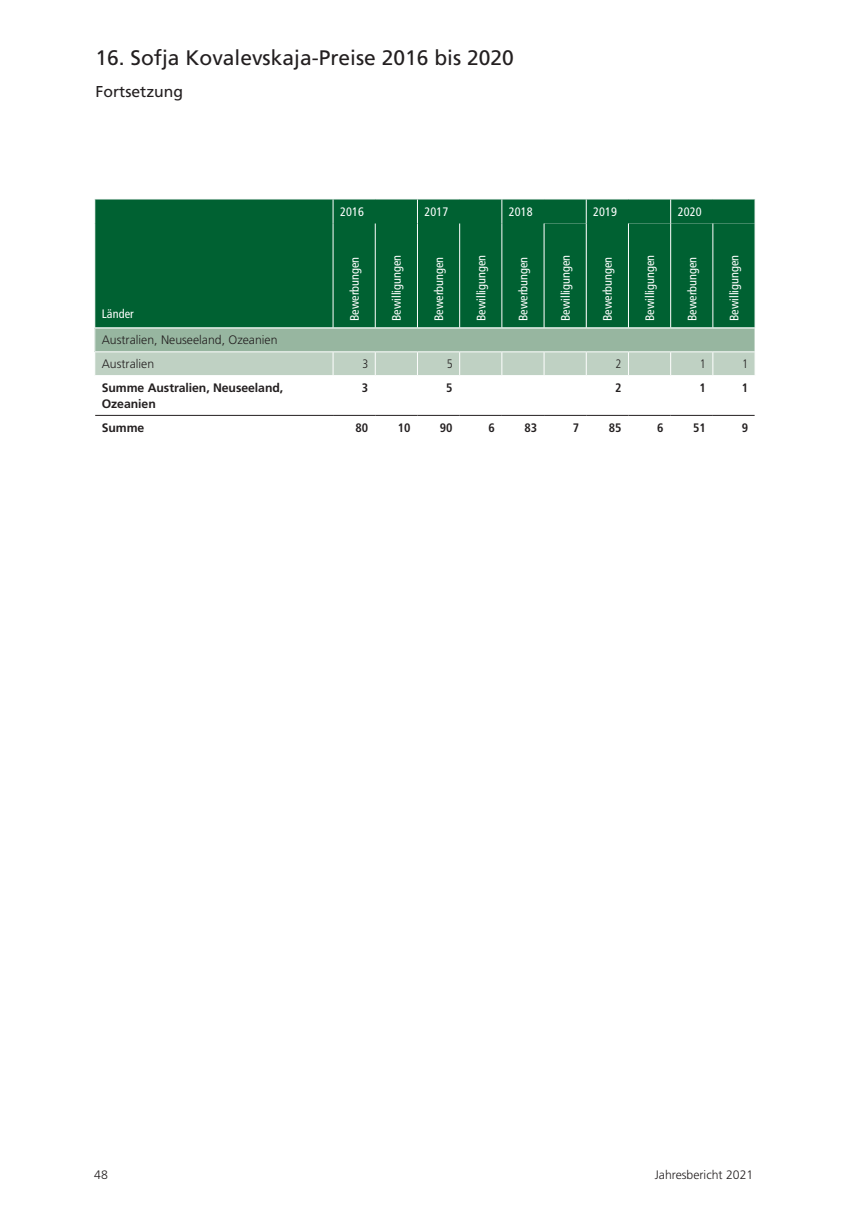
<style>
.page{position:relative;width:844px;height:1226px;background:#fff}
.page>*{position:absolute;margin:0;border:0;box-sizing:border-box;transform-origin:0 0}
.t1{font:21px "Frutiger LT Std";color:#231f20}
.t2{font:15.75px "Frutiger LT Std";color:#231f20}
.t3{font:condensed 12.25px "Frutiger LT Std";color:#fff}
.t4{font:300 12.25px/23.8px "Frutiger LT Std";color:#231f20}
.t5{font:700 12.25px/15.8px "Frutiger LT Std";letter-spacing:-.005em;color:#231f20}
.t6{font:700 condensed 12.25px "Frutiger LT Std";letter-spacing:-.005em;color:#231f20}
.t7{font:300 condensed 12.25px "Frutiger LT Std";color:#231f20}
</style>
<div class="page">
<svg style="left:95px;top:414px;width:659px;height:1px"></svg>
<svg style="left:94px;top:199px;width:661px;height:176px;background:#337e58"></svg>
<hr style="left:332px;top:376px;width:1px;height:39px;background:#fff">
<hr style="left:375px;top:376px;width:1px;height:39px;background:#fff">
<hr style="left:417px;top:376px;width:1px;height:39px;background:#fff">
<hr style="left:459px;top:376px;width:1px;height:39px;background:#fff">
<hr style="left:501px;top:376px;width:1px;height:39px;background:#fff">
<hr style="left:543px;top:376px;width:1px;height:39px;background:#fff">
<hr style="left:585px;top:376px;width:1px;height:39px;background:#fff">
<hr style="left:628px;top:376px;width:1px;height:39px;background:#fff">
<hr style="left:670px;top:376px;width:1px;height:39px;background:#fff">
<hr style="left:712px;top:376px;width:1px;height:39px;background:#fff">
<hr style="left:95px;top:415px;width:238px;height:1px;background:#231f20">
<hr style="left:333px;top:415px;width:42px;height:1px;background:#231f20">
<hr style="left:375px;top:415px;width:42px;height:1px;background:#231f20">
<hr style="left:417px;top:415px;width:42px;height:1px;background:#231f20">
<hr style="left:459px;top:415px;width:42px;height:1px;background:#231f20">
<hr style="left:501px;top:415px;width:43px;height:1px;background:#231f20">
<hr style="left:544px;top:415px;width:42px;height:1px;background:#231f20">
<hr style="left:586px;top:415px;width:42px;height:1px;background:#231f20">
<hr style="left:628px;top:415px;width:42px;height:1px;background:#231f20">
<hr style="left:670px;top:415px;width:42px;height:1px;background:#231f20">
<hr style="left:712px;top:415px;width:42px;height:1px;background:#231f20">
<h1 class="t1" style="left:95px;top:46px;width:419px">16. Sofja Kovalevskaja-Preise 2016 bis 2020</h1>
<p class="t2" style="left:95px;top:82px;width:89px">Fortsetzung</p>
<p class="t3" style="left:102px;top:307px;width:34px">Länder</p>
<p class="t4" style="left:102px;top:328px;width:177px">Australien, Neuseeland, Ozeanien<br>Australien</p>
<p class="t3" style="left:340px;top:204px;width:25px">2016</p>
<p class="t3" style="left:424px;top:204px;width:25px">2017</p>
<p class="t3" style="left:508px;top:204px;width:25px">2018</p>
<p class="t3" style="left:593px;top:204px;width:25px">2019</p>
<p class="t3" style="left:677px;top:204px;width:25px">2020</p>
<p class="t3" style="left:347px;top:321px;width:66px;rotate:-90deg">Bewerbungen</p>
<p class="t3" style="left:389px;top:321px;width:68px;rotate:-90deg">Bewilligungen</p>
<p class="t3" style="left:431px;top:321px;width:66px;rotate:-90deg">Bewerbungen</p>
<p class="t3" style="left:474px;top:321px;width:68px;rotate:-90deg">Bewilligungen</p>
<p class="t3" style="left:516px;top:321px;width:66px;rotate:-90deg">Bewerbungen</p>
<p class="t3" style="left:558px;top:321px;width:68px;rotate:-90deg">Bewilligungen</p>
<p class="t3" style="left:600px;top:321px;width:66px;rotate:-90deg">Bewerbungen</p>
<p class="t3" style="left:642px;top:321px;width:68px;rotate:-90deg">Bewilligungen</p>
<p class="t3" style="left:684px;top:321px;width:66px;rotate:-90deg">Bewerbungen</p>
<p class="t3" style="left:727px;top:321px;width:68px;rotate:-90deg">Bewilligungen</p>
<p class="t7" style="left:362px;top:357px;width:7px">3</p>
<p class="t7" style="left:446px;top:357px;width:7px">5</p>
<p class="t7" style="left:615px;top:357px;width:7px">2</p>
<p class="t7" style="left:699px;top:357px;width:7px">1</p>
<p class="t7" style="left:742px;top:357px;width:7px">1</p>
<p class="t5" style="left:102px;top:380px;width:183px">Summe Australien, Neuseeland,<br>Ozeanien</p>
<p class="t6" style="left:362px;top:380px;width:8px">3</p>
<p class="t6" style="left:446px;top:380px;width:8px">5</p>
<p class="t6" style="left:615px;top:380px;width:8px">2</p>
<p class="t6" style="left:699px;top:380px;width:8px">1</p>
<p class="t6" style="left:741px;top:380px;width:8px">1</p>
<p class="t5" style="left:102px;top:419px;width:44px">Summe</p>
<p class="t6" style="left:355px;top:420px;width:14px">80</p>
<p class="t6" style="left:397px;top:420px;width:14px">10</p>
<p class="t6" style="left:440px;top:420px;width:14px">90</p>
<p class="t6" style="left:488px;top:420px;width:8px">6</p>
<p class="t6" style="left:524px;top:420px;width:14px">83</p>
<p class="t6" style="left:572px;top:420px;width:8px">7</p>
<p class="t6" style="left:608px;top:420px;width:14px">85</p>
<p class="t6" style="left:657px;top:420px;width:8px">6</p>
<p class="t6" style="left:693px;top:420px;width:14px">51</p>
<p class="t6" style="left:741px;top:420px;width:8px">9</p>
<p class="t4" style="left:94px;top:1163px;width:15px">48</p>
<p class="t4" style="left:654px;top:1163px;width:100px">Jahresbericht 2021</p>
</div>
